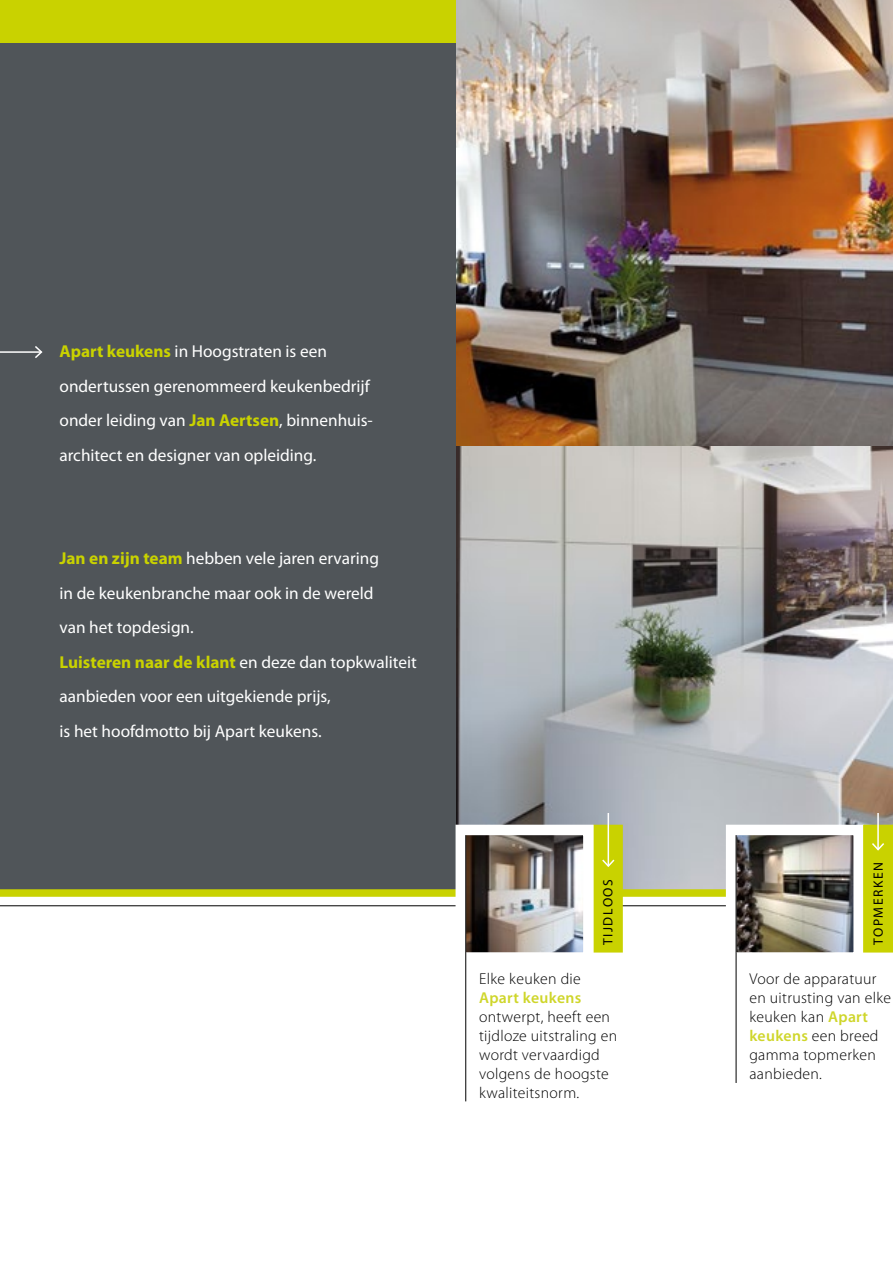
<style>
.page{position:relative;width:893px;height:1263px;background:#fff}
.page>*{position:absolute;margin:0;border:0;box-sizing:border-box;transform-origin:0 0}
.t1{font:17.25px/34.5px "Myriad Pro";color:#fff}
.t2{font:300 15.75px/18.9px "Myriad Pro";letter-spacing:.02em;color:#000}
.t3{font:600 15.75px "Myriad Pro";letter-spacing:.02em;color:#cfd62b}
.t4{font:13.5px "Myriad Pro";letter-spacing:.12em;color:#000}
.s1{font-weight:700;color:#c9d200}
.s2{font-weight:600;color:#cfd62b}
</style>
<div class="page">
<img style="left:455px;top:0;width:438px;height:446px">
<img style="left:455px;top:446px;width:438px;height:443px">
<div style="left:0;top:0;width:455px;height:893px;background:#505559"></div>
<div style="left:0;top:889px;width:893px;height:8px;background:#c9d200"></div>
<hr style="left:0;top:905px;width:893px;height:1px;background:#000">
<div style="left:593px;top:825px;width:30px;height:127px;background:#c9d200"></div>
<img style="left:467px;top:836px;width:116px;height:116px">
<div style="left:456px;top:825px;width:138px;height:138px;border:10px solid #fff"></div>
<hr style="left:465px;top:835px;width:1px;height:266px;background:#000">
<img style="left:737px;top:836px;width:116px;height:116px">
<div style="left:726px;top:825px;width:138px;height:138px;border:10px solid #fff"></div>
<hr style="left:736px;top:835px;width:1px;height:248px;background:#000">
<div style="left:868px;top:830px;width:20px;height:117px;background:#c9d200"></div>
<div style="left:863px;top:825px;width:30px;height:127px;border:10px solid #c9d200"></div>
<hr style="left:608px;top:813px;width:1px;height:53px;background:#fff">
<svg style="left:601px;top:858px;width:15px;height:10px"></svg>
<hr style="left:877px;top:813px;width:2px;height:36px;background:#fff">
<svg style="left:870px;top:841px;width:16px;height:11px"></svg>
<hr style="left:0;top:351px;width:41px;height:2px;background:#fff">
<svg style="left:33px;top:346px;width:10px;height:12px"></svg>
<div style="left:0;top:0;width:455px;height:43px;background:#c9d200"></div>
<p class="t1" style="left:60px;top:335px;width:315px"><span class="s1">Apart keukens</span> in Hoogstraten is een ondertussen gerenommeerd keukenbedrijf onder leiding van <span class="s1">Jan Aertsen</span>, binnenhuis&shy;architect en designer van opleiding.</p>
<p class="t1" style="left:60px;top:542px;width:359px"><span class="s1">Jan en zijn team</span> hebben vele jaren ervaring<br>in de keukenbranche maar ook in de wereld<br>van het topdesign.<br><span class="s1">Luisteren naar de klant</span> en deze dan topkwaliteit aanbieden voor een uitgekiende prijs,<br>is het hoofdmotto bij Apart keukens.</p>
<p class="t4" style="left:601px;top:945px;width:68px;rotate:-90deg">tijdloos</p>
<p class="t2" style="left:479px;top:970px;width:103px">Elke keuken die</p>
<p class="t3" style="left:479px;top:989px;width:104px">Apart keukens</p>
<p class="t2" style="left:479px;top:1007px;width:140px">ontwerpt, heeft een tijdloze uitstraling en wordt vervaardigd volgens de hoogste kwaliteitsnorm.</p>
<p class="t4" style="left:871px;top:945px;width:85px;rotate:-90deg">Topmerken</p>
<p class="t2" style="left:749px;top:970px;width:143px">Voor de apparatuur en uitrusting van elke keuken kan <span class="s2">Apart keukens</span> een breed gamma topmerken aanbieden.</p>
</div>
